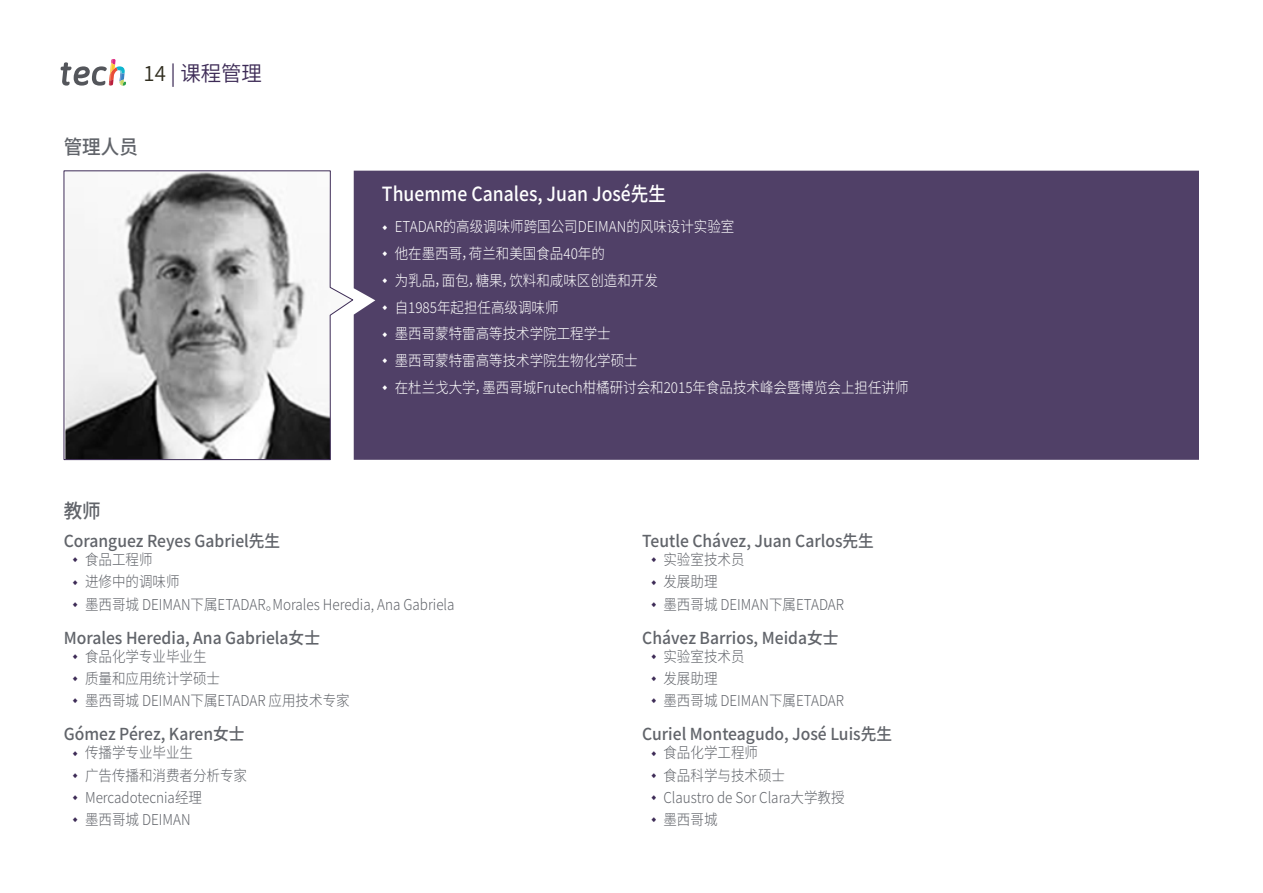
<style>
.page{position:relative;width:1263px;height:893px;background:#fff}
.page>*{position:absolute;margin:0;border:0;box-sizing:border-box;transform-origin:0 0}
.t1{font:21px "Source Han Sans CN";color:#3d2b56}
.t2{font:500 19.5px "Source Han Sans CN";color:#fff;scale:.9 1}
.t3{font:500 19.5px "Source Han Sans CN";color:#61646a;scale:.95 1}
.t4{font:500 16.5px "Source Han Sans CN";color:#61646a;scale:.95 1}
.t5{font:300 15px/22.2px "Source Han Sans CN";color:#61646a;scale:.9 1}
.t6{font:300 15px/26.7px "Source Han Sans CN";color:#fff;scale:.9 1}
.s1{color:#312e20}
</style>
<div class="page">
<svg style="left:61px;top:59px;width:65px;height:27px"></svg>
<div style="left:354px;top:171px;width:845px;height:289px;background:#504067"></div>
<svg style="left:64px;top:170px;width:289px;height:290px"></svg>
<svg style="left:383px;top:225px;width:4px;height:5px"></svg>
<svg style="left:383px;top:251px;width:4px;height:5px"></svg>
<svg style="left:383px;top:278px;width:4px;height:5px"></svg>
<svg style="left:383px;top:305px;width:4px;height:5px"></svg>
<svg style="left:383px;top:332px;width:4px;height:5px"></svg>
<svg style="left:383px;top:358px;width:4px;height:5px"></svg>
<svg style="left:383px;top:385px;width:4px;height:5px"></svg>
<h1 class="t1" style="left:144px;top:61px;width:120px"><span class="s1">14</span> | 课程管理</h1>
<h2 class="t3" style="left:64px;top:135px;width:80px">管理人员</h2>
<h2 class="t3" style="left:64px;top:500px;width:41px">教师</h2>
<h2 class="t2" style="left:382px;top:182px;width:317px">Thuemme Canales, Juan José先生</h2>
<p class="t6" style="left:395px;top:214px;width:572px">ETADAR的高级调味师跨国公司DEIMAN的风味设计实验室<br>他在墨西哥，荷兰和美国食品40年的<br>为乳品，面包，糖果，饮料和咸味区创造和开发<br>自1985年起担任高级调味师<br>墨西哥蒙特雷高等技术学院工程学士<br>墨西哥蒙特雷高等技术学院生物化学硕士<br>在杜兰戈大学，墨西哥城Frutech柑橘研讨会和2015年食品技术峰会暨博览会上担任讲师</p>
<p class="t4" style="left:64px;top:532px;width:229px">Coranguez Reyes Gabriel先生</p>
<p class="t5" style="left:85px;top:549px;width:412px">食品工程师<br>进修中的调味师<br>墨西哥城 DEIMAN下属ETADAR。Morales Heredia, Ana Gabriela</p>
<p class="t4" style="left:64px;top:628px;width:271px">Morales Heredia, Ana Gabriela女士</p>
<p class="t5" style="left:85px;top:645px;width:295px">食品化学专业毕业生<br>质量和应用统计学硕士<br>墨西哥城 DEIMAN下属ETADAR 应用技术专家</p>
<p class="t4" style="left:64px;top:725px;width:192px">Gómez Pérez, Karen女士</p>
<p class="t5" style="left:85px;top:742px;width:181px">传播学专业毕业生<br>广告传播和消费者分析专家<br>Mercadotecnia经理<br>墨西哥城 DEIMAN</p>
<p class="t4" style="left:642px;top:532px;width:245px">Teutle Chávez, Juan Carlos先生</p>
<p class="t5" style="left:663px;top:549px;width:202px">实验室技术员<br>发展助理<br>墨西哥城 DEIMAN下属ETADAR</p>
<p class="t4" style="left:642px;top:628px;width:208px">Chávez Barrios, Meida女士</p>
<p class="t5" style="left:663px;top:645px;width:202px">实验室技术员<br>发展助理<br>墨西哥城 DEIMAN下属ETADAR</p>
<p class="t4" style="left:642px;top:725px;width:264px">Curiel Monteagudo, José Luis先生</p>
<p class="t5" style="left:663px;top:742px;width:203px">食品化学工程师<br>食品科学与技术硕士<br>Claustro de Sor Clara大学教授墨西哥城</p>
</div>
